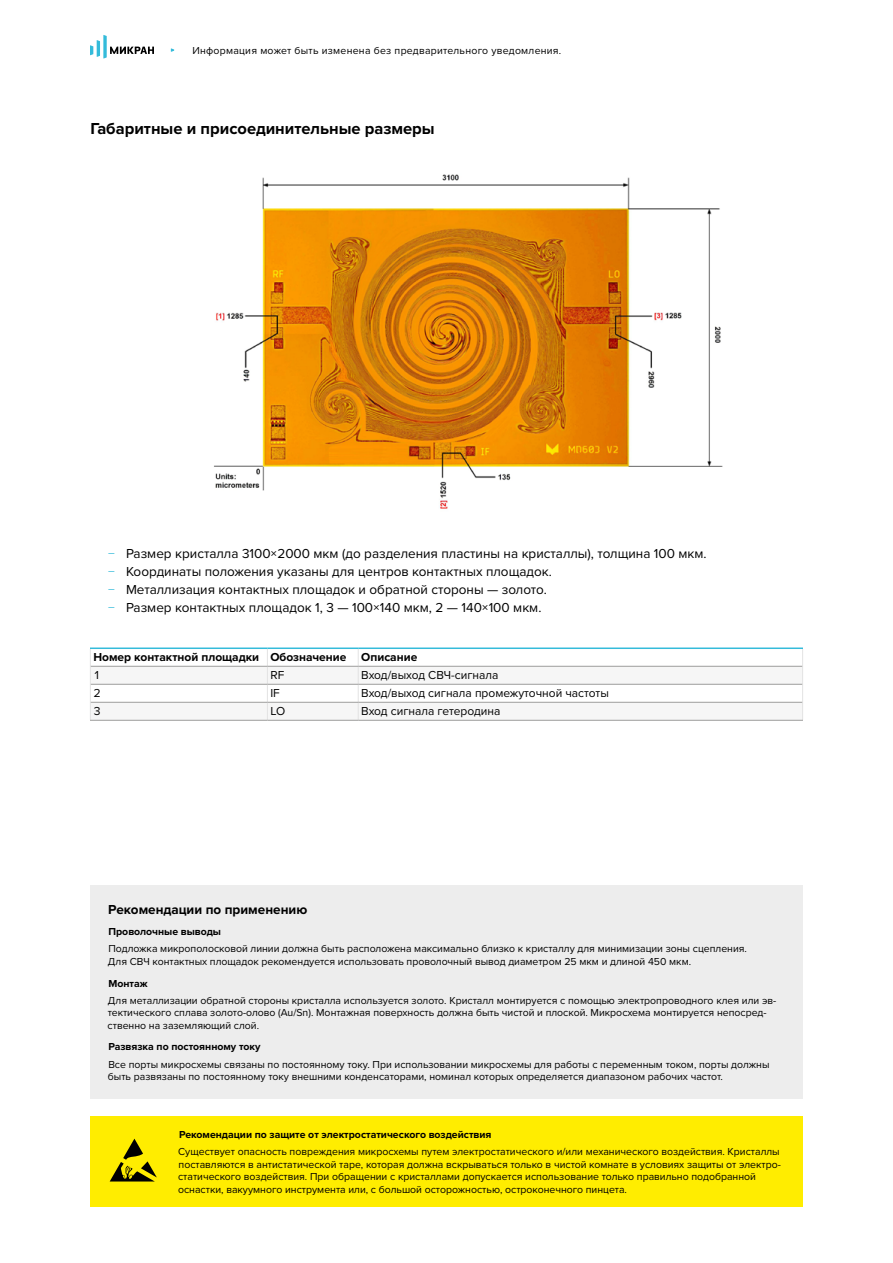
<style>
.page{position:relative;width:893px;height:1263px;background:#fff}
.page>*{position:absolute;margin:0;border:0;box-sizing:border-box;transform-origin:0 0}
.t1{font:700 16.5px "Proxima Nova";color:#000}
.t2{font:13.5px/18px "Proxima Nova";color:#000}
.t3{font:700 13.5px "Proxima Nova";color:#000}
.t4{font:12px "Proxima Nova";color:#000}
.t5{font:700 12px "Proxima Nova";color:#000}
.t6{font:10.5px/12.6px "Proxima Nova";color:#000}
.t7{font:700 10.5px "Proxima Nova";color:#000}
.t8{font:10.5px "Proxima Nova";letter-spacing:.025em;color:#000}
.s1{font-family:"Proxima Nova S";color:#34bbda}
</style>
<div class="page">
<div style="left:90px;top:885px;width:713px;height:213px;background:#ededed"></div>
<div style="left:90px;top:1116px;width:713px;height:90px;background:#ffed00"></div>
<svg style="left:110px;top:1138px;width:47px;height:43px"></svg>
<hr style="left:90px;top:647px;width:177px;height:2px;background:#34bbda">
<hr style="left:267px;top:647px;width:91px;height:2px;background:#34bbda">
<hr style="left:358px;top:647px;width:445px;height:2px;background:#34bbda">
<svg style="left:90px;top:649px;width:713px;height:71px"></svg>
<hr style="left:91px;top:666px;width:176px;height:1px;background:#9d9d9c">
<hr style="left:267px;top:666px;width:91px;height:1px;background:#9d9d9c">
<hr style="left:358px;top:666px;width:444px;height:1px;background:#9d9d9c">
<hr style="left:91px;top:684px;width:176px;height:1px;background:#9d9d9c">
<hr style="left:267px;top:684px;width:91px;height:1px;background:#9d9d9c">
<hr style="left:358px;top:684px;width:444px;height:1px;background:#9d9d9c">
<hr style="left:91px;top:702px;width:176px;height:1px;background:#9d9d9c">
<hr style="left:267px;top:702px;width:91px;height:1px;background:#9d9d9c">
<hr style="left:358px;top:702px;width:444px;height:1px;background:#9d9d9c">
<hr style="left:90px;top:720px;width:177px;height:1px;background:#9d9d9c">
<hr style="left:267px;top:720px;width:91px;height:1px;background:#9d9d9c">
<hr style="left:358px;top:720px;width:445px;height:1px;background:#9d9d9c">
<img style="left:214px;top:174px;width:509px;height:335px">
<svg style="left:90px;top:35px;width:64px;height:23px"></svg>
<p class="t8" style="left:192px;top:44px;width:370px">Информация может быть изменена без предварительного уведомления.</p>
<h1 class="t1" style="left:90px;top:119px;width:346px">Габаритные и присоединительные размеры</h1>
<p class="t2" style="left:108px;top:545px;width:600px"><span class="s1">−</span> Размер кристалла 3100×2000 мкм (до разделения пластины на кристаллы), толщина 100 мкм. <span class="s1">−</span> Координаты положения указаны для центров контактных площадок.<br><span class="s1">−</span> Металлизация контактных площадок и обратной стороны — золото.<br><span class="s1">−</span> Размер контактных площадок 1, 3 — 100×140 мкм, 2 — 140×100 мкм.</p>
<p class="t5" style="left:93px;top:650px;width:325px">Номер контактной площадки Обозначение Описание</p>
<p class="t4" style="left:93px;top:668px;width:9px">1</p>
<p class="t4" style="left:270px;top:668px;width:15px">RF</p>
<p class="t4" style="left:361px;top:668px;width:139px">Вход/выход СВЧ-сигнала</p>
<p class="t4" style="left:93px;top:686px;width:9px">2</p>
<p class="t4" style="left:270px;top:686px;width:11px">IF</p>
<p class="t4" style="left:361px;top:686px;width:249px">Вход/выход сигнала промежуточной частоты</p>
<p class="t4" style="left:93px;top:704px;width:9px">3</p>
<p class="t4" style="left:270px;top:704px;width:16px">LO</p>
<p class="t4" style="left:361px;top:704px;width:141px">Вход сигнала гетеродина</p>
<p class="t3" style="left:108px;top:901px;width:200px">Рекомендации по применению</p>
<p class="t7" style="left:108px;top:925px;width:114px">Проволочные выводы</p>
<p class="t6" style="left:108px;top:943px;width:640px">Подложка микрополосковой линии должна быть расположена максимально близко к кристаллу для минимизации зоны сцепления.<br>Для СВЧ контактных площадок рекомендуется использовать проволочный вывод диаметром 25 мкм и длиной 450 мкм.</p>
<p class="t7" style="left:109px;top:977px;width:41px">Монтаж</p>
<p class="t6" style="left:108px;top:994px;width:670px">Для металлизации обратной стороны кристалла используется золото. Кристалл монтируется с помощью электропроводного клея или эв&shy;тектического сплава золото-олово (Au/Sn). Монтажная поверхность должна быть чистой и плоской. Микросхема монтируется непосред&shy;ственно на заземляющий слой.</p>
<p class="t7" style="left:109px;top:1041px;width:154px">Развязка по постоянному току</p>
<p class="t6" style="left:108px;top:1058px;width:663px">Все порты микросхемы связаны по постоянному току. При использовании микросхемы для работы с переменным током, порты должны быть развязаны по постоянному току внешними конденсаторами, номинал которых определяется диапазоном рабочих частот.</p>
<p class="t7" style="left:179px;top:1128px;width:314px">Рекомендации по защите от электростатического воздействия</p>
<p class="t6" style="left:178px;top:1145px;width:604px">Существует опасность повреждения микросхемы путем электростатического и/или механического воздействия. Кристаллы поставляются в антистатической таре, которая должна вскрываться только в чистой комнате в условиях защиты от электро&shy;статического воздействия. При обращении с кристаллами допускается использование только правильно подобранной оснастки, вакуумного инструмента или, с большой осторожностью, остроконечного пинцета.</p>
</div>
